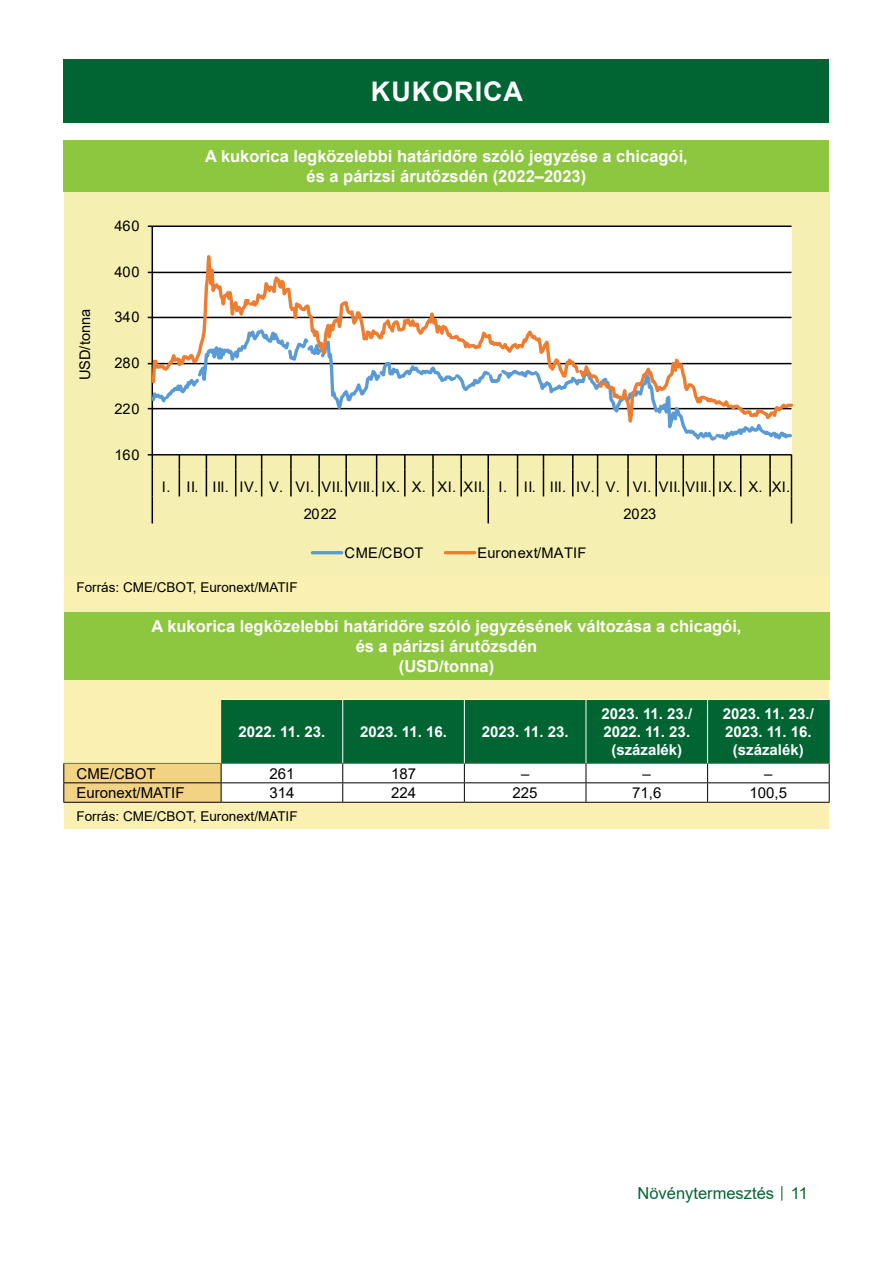
<style>
.page{position:relative;width:893px;height:1263px;background:#fff}
.page>*{position:absolute;margin:0;border:0;box-sizing:border-box;transform-origin:0 0}
.t1{font:700 27px "Arial";letter-spacing:.035em;color:#fff}
.t2{font:700 16.5px/19.8px "Arial";color:#fff;text-align:center}
.t3{font:16.5px "Arial";color:#006533}
.t4{font:700 15px/18px "Arial";color:#fff;text-align:center}
.t5{font:15px "Arial";color:#000}
.t6{font:14.7px/27px "Arial";letter-spacing:.025em;color:#000}
.t7{font:14.7px "Arial";letter-spacing:-.02em;color:#000}
.t8{font:13.5px "Arial";color:#000}
.s1{font-size:12px}
</style>
<div class="page">
<div style="left:64px;top:60px;width:765px;height:63px;background:#006533"></div>
<div style="left:64px;top:611px;width:765px;height:69px;background:#8dc63f"></div>
<div style="left:64px;top:680px;width:765px;height:149px;background:#faf0b1"></div>
<svg style="left:63px;top:699px;width:767px;height:103px"></svg>
<hr style="left:63px;top:802px;width:158px;height:1px;background:#000">
<hr style="left:221px;top:802px;width:122px;height:1px;background:#000">
<hr style="left:343px;top:802px;width:121px;height:1px;background:#000">
<hr style="left:464px;top:802px;width:122px;height:1px;background:#000">
<hr style="left:586px;top:802px;width:122px;height:1px;background:#000">
<hr style="left:708px;top:802px;width:122px;height:1px;background:#000">
<div style="left:64px;top:574px;width:765px;height:37px;background:#faf0b1"></div>
<div style="left:64px;top:140px;width:765px;height:51px;background:#8dc63f"></div>
<div style="left:64px;top:192px;width:765px;height:382px;background:#f5f0b1"></div>
<div style="left:153px;top:227px;width:639px;height:228px;background:#fff"></div>
<hr style="left:152px;top:225px;width:639px;height:2px;background:#000">
<hr style="left:152px;top:226px;width:1px;height:229px;background:#000">
<hr style="left:152px;top:454px;width:639px;height:1px;background:#000">
<svg style="left:290px;top:455px;width:2px;height:14px"></svg>
<svg style="left:318px;top:455px;width:2px;height:14px"></svg>
<svg style="left:345px;top:455px;width:2px;height:14px"></svg>
<svg style="left:404px;top:455px;width:2px;height:14px"></svg>
<svg style="left:432px;top:455px;width:2px;height:14px"></svg>
<svg style="left:460px;top:455px;width:2px;height:14px"></svg>
<svg style="left:487px;top:455px;width:2px;height:14px"></svg>
<svg style="left:627px;top:455px;width:2px;height:14px"></svg>
<svg style="left:655px;top:455px;width:2px;height:14px"></svg>
<svg style="left:682px;top:455px;width:2px;height:14px"></svg>
<svg style="left:769px;top:455px;width:2px;height:14px"></svg>
<svg style="left:179px;top:455px;width:1px;height:41px"></svg>
<svg style="left:206px;top:455px;width:1px;height:41px"></svg>
<svg style="left:235px;top:455px;width:1px;height:41px"></svg>
<svg style="left:261px;top:455px;width:1px;height:41px"></svg>
<hr style="left:290px;top:469px;width:2px;height:27px;background:#000">
<hr style="left:318px;top:469px;width:2px;height:27px;background:#000">
<hr style="left:345px;top:469px;width:2px;height:27px;background:#000">
<svg style="left:376px;top:455px;width:1px;height:41px"></svg>
<hr style="left:404px;top:469px;width:2px;height:27px;background:#000">
<hr style="left:432px;top:469px;width:2px;height:27px;background:#000">
<hr style="left:460px;top:469px;width:2px;height:27px;background:#000">
<hr style="left:487px;top:469px;width:2px;height:27px;background:#000">
<svg style="left:517px;top:455px;width:1px;height:41px"></svg>
<svg style="left:543px;top:455px;width:1px;height:41px"></svg>
<svg style="left:572px;top:455px;width:1px;height:41px"></svg>
<svg style="left:597px;top:455px;width:1px;height:41px"></svg>
<hr style="left:627px;top:469px;width:2px;height:27px;background:#000">
<hr style="left:655px;top:469px;width:2px;height:27px;background:#000">
<hr style="left:682px;top:469px;width:2px;height:27px;background:#000">
<svg style="left:713px;top:455px;width:1px;height:41px"></svg>
<svg style="left:740px;top:455px;width:1px;height:41px"></svg>
<hr style="left:769px;top:469px;width:2px;height:27px;background:#000">
<svg style="left:148px;top:454px;width:5px;height:69px"></svg>
<hr style="left:487px;top:496px;width:2px;height:27px;background:#000">
<svg style="left:791px;top:455px;width:1px;height:68px"></svg>
<svg style="left:152px;top:226px;width:640px;height:218px"></svg>
<hr style="left:312px;top:551px;width:30px;height:3px;background:#5b9bd5">
<hr style="left:445px;top:551px;width:30px;height:3px;background:#ed7d31">
<h1 class="t1" style="left:371px;top:73px;width:154px">KUKORICA</h1>
<p class="t7" style="left:75px;top:380px;width:73px;rotate:-90deg">USD/tonna</p>
<p class="t6" style="left:114px;top:212px;width:27px">460</p>
<p class="t6" style="left:114px;top:258px;width:27px">400</p>
<p class="t6" style="left:114px;top:304px;width:27px">340</p>
<p class="t6" style="left:114px;top:349px;width:27px">280</p>
<p class="t6" style="left:114px;top:395px;width:27px">220</p>
<p class="t6" style="left:114px;top:441px;width:27px">160</p>
<p class="t2" style="left:205px;top:146px;width:484px">A kukorica legközelebbi határidőre szóló jegyzése a chicagói, és a párizsi árutőzsdén (2022–2023)</p>
<p class="t6" style="left:304px;top:473px;width:488px;text-indent:-142px">I. II. III. IV. V. VI. VII. VIII. IX. X. XI. XII. I. II. III. IV. V. VI. VII. VIII. IX. X. XI.<br>2022</p>
<p class="t6" style="left:623px;top:500px;width:34px">2023</p>
<p class="t6" style="left:345px;top:539px;width:80px">CME/CBOT</p>
<p class="t6" style="left:477px;top:539px;width:111px">Euronext/MATIF</p>
<p class="t8" style="left:77px;top:578px;width:223px">Forrás: CME/CBOT, Euronext/MATIF</p>
<p class="t2" style="left:152px;top:616px;width:591px">A kukorica legközelebbi határidőre szóló jegyzésének változása a chicagói, és a párizsi árutőzsdén<br>(USD/tonna)</p>
<p class="t4" style="left:239px;top:723px;width:88px">2022. 11. 23.</p>
<p class="t4" style="left:360px;top:723px;width:88px">2023. 11. 16.</p>
<p class="t4" style="left:482px;top:723px;width:88px">2023. 11. 23.</p>
<p class="t4" style="left:601px;top:705px;width:92px">2023. 11. 23./<br>2022. 11. 23. (százalék)</p>
<p class="t4" style="left:723px;top:705px;width:92px">2023. 11. 23./<br>2023. 11. 16. (százalék)</p>
<p class="t5" style="left:77px;top:763px;width:81px">CME/CBOT</p>
<p class="t5" style="left:269px;top:763px;width:27px">261</p>
<p class="t5" style="left:391px;top:763px;width:27px">187</p>
<p class="t5" style="left:521px;top:763px;width:10px">–</p>
<p class="t5" style="left:643px;top:763px;width:10px">–</p>
<p class="t5" style="left:764px;top:763px;width:10px">–</p>
<p class="t5" style="left:77px;top:782px;width:110px">Euronext/MATIF</p>
<p class="t5" style="left:269px;top:782px;width:27px">314</p>
<p class="t5" style="left:391px;top:782px;width:27px">224</p>
<p class="t5" style="left:513px;top:782px;width:27px">225</p>
<p class="t5" style="left:632px;top:782px;width:31px">71,6</p>
<p class="t5" style="left:750px;top:782px;width:39px">100,5</p>
<p class="t8" style="left:77px;top:806px;width:223px">Forrás: CME/CBOT, Euronext/MATIF</p>
<p class="t3" style="left:637px;top:1182px;width:172px">Növénytermesztés <span class="s1">│</span> 11</p>
</div>
